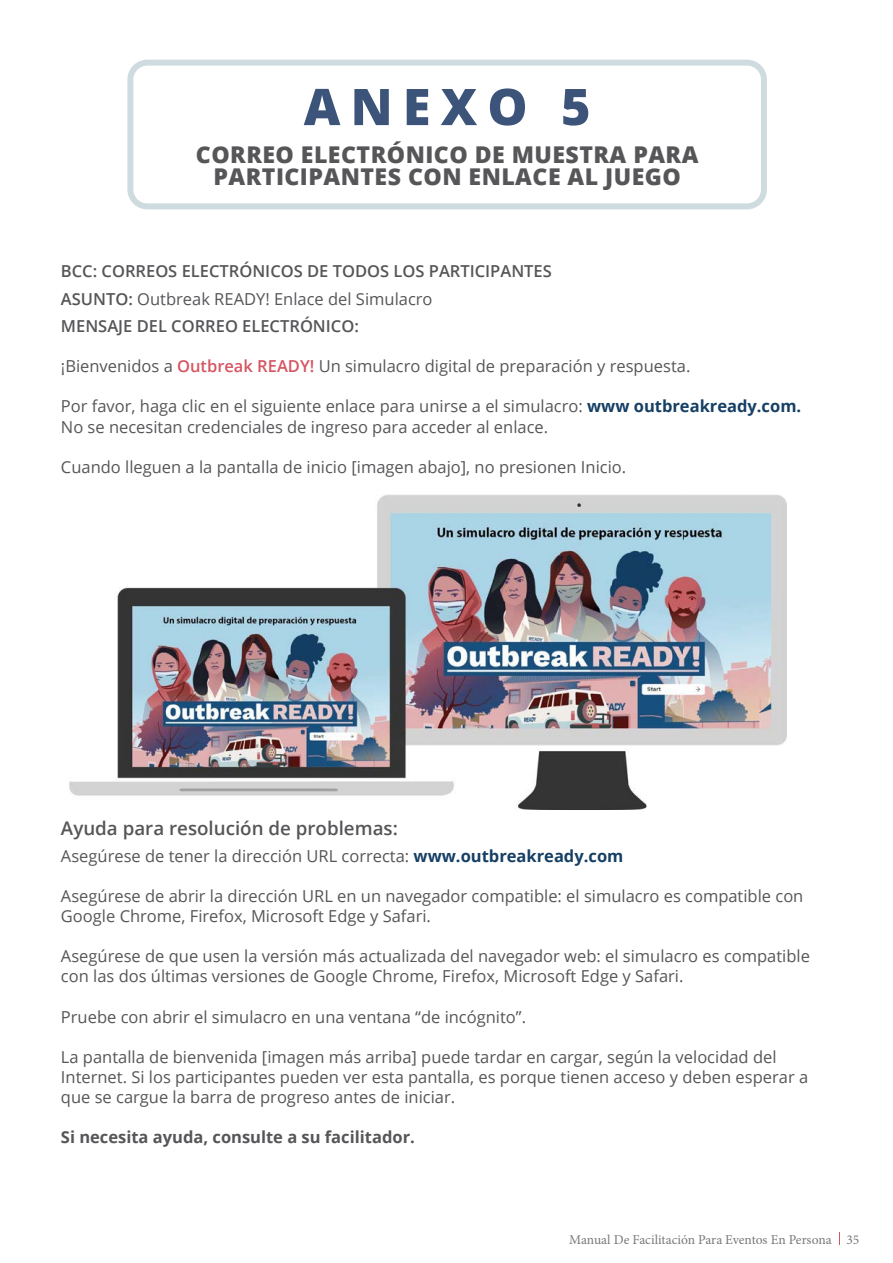
<style>
.page{position:relative;width:893px;height:1263px;background:#fff}
.page>*{position:absolute;margin:0;border:0;box-sizing:border-box;transform-origin:0 0}
.t1{font:800 50.55px "Open Sans";letter-spacing:.2em;color:#3c5479}
.t2{font:800 23.1px/22.5px "Open Sans";letter-spacing:.02em;color:#565659;text-align:center}
.t3{font:600 18.75px "Open Sans";color:#565659}
.t4{font:16.5px/20.1px "Open Sans";color:#565659}
.t5{font:600 16.5px "Open Sans";color:#565659}
.t6{font:700 16.5px "Open Sans";color:#565659}
.t7{font:13.5px "Minion Pro";color:#77787b}
.s1{font-weight:600}
.s2{font-weight:600;color:#d55562}
.s3{font-weight:700;color:#163f64}
</style>
<div class="page">
<svg style="left:127px;top:60px;width:640px;height:149px"></svg>
<img style="left:69px;top:495px;width:717px;height:314px">
<svg style="left:839px;top:1232px;width:1px;height:13px"></svg>
<h3 class="t1" style="left:304px;top:68px;width:288px">ANEXO 5</h3>
<h3 class="t2" style="left:196px;top:142px;width:504px">CORREO ELECTRÓNICO DE MUESTRA PARA<br>PARTICIPANTES CON ENLACE AL JUEGO</h3>
<p class="t5" style="left:61px;top:260px;width:492px">BCC: CORREOS ELECTRÓNICOS DE TODOS LOS PARTICIPANTES</p>
<p class="t4" style="left:61px;top:288px;width:373px"><span class="s1">ASUNTO:</span> Outbreak READY! Enlace del Simulacro</p>
<p class="t5" style="left:61px;top:315px;width:299px">MENSAJE DEL CORREO ELECTRÓNICO:</p>
<p class="t4" style="left:61px;top:356px;width:631px">¡Bienvenidos a <span class="s2">Outbreak READY!</span> Un simulacro digital de preparación y respuesta.</p>
<p class="t4" style="left:61px;top:396px;width:742px">Por favor, haga clic en el siguiente enlace para unirse a el simulacro: <span class="s3">www outbreakready.com.</span></p>
<p class="t4" style="left:61px;top:416px;width:489px">No se necesitan credenciales de ingreso para acceder al enlace.</p>
<p class="t4" style="left:61px;top:456px;width:567px">Cuando lleguen a la pantalla de inicio [imagen abajo], no presionen Inicio.</p>
<p class="t3" style="left:61px;top:815px;width:338px">Ayuda para resolución de problemas:</p>
<p class="t4" style="left:61px;top:845px;width:564px">Asegúrese de tener la dirección URL correcta: <span class="s3">www.outbreakready.com</span></p>
<p class="t4" style="left:61px;top:886px;width:744px">Asegúrese de abrir la dirección URL en un navegador compatible: el simulacro es compatible con<br>Google Chrome, Firefox, Microsoft Edge y Safari.</p>
<p class="t4" style="left:61px;top:946px;width:750px">Asegúrese de que usen la versión más actualizada del navegador web: el simulacro es compatible con las dos últimas versiones de Google Chrome, Firefox, Microsoft Edge y Safari.</p>
<p class="t4" style="left:61px;top:1006px;width:467px">Pruebe con abrir el simulacro en una ventana “de incógnito”.</p>
<p class="t4" style="left:61px;top:1046px;width:749px">La pantalla de bienvenida [imagen más arriba] puede tardar en cargar, según la velocidad del<br>Internet. Si los participantes pueden ver esta pantalla, es porque tienen acceso y deben esperar a que se cargue la barra de progreso antes de iniciar.</p>
<p class="t6" style="left:61px;top:1125px;width:355px">Si necesita ayuda, consulte a su facilitador.</p>
<p class="t7" style="left:569px;top:1230px;width:292px">Manual De Facilitación Para Eventos En Persona 35</p>
</div>
